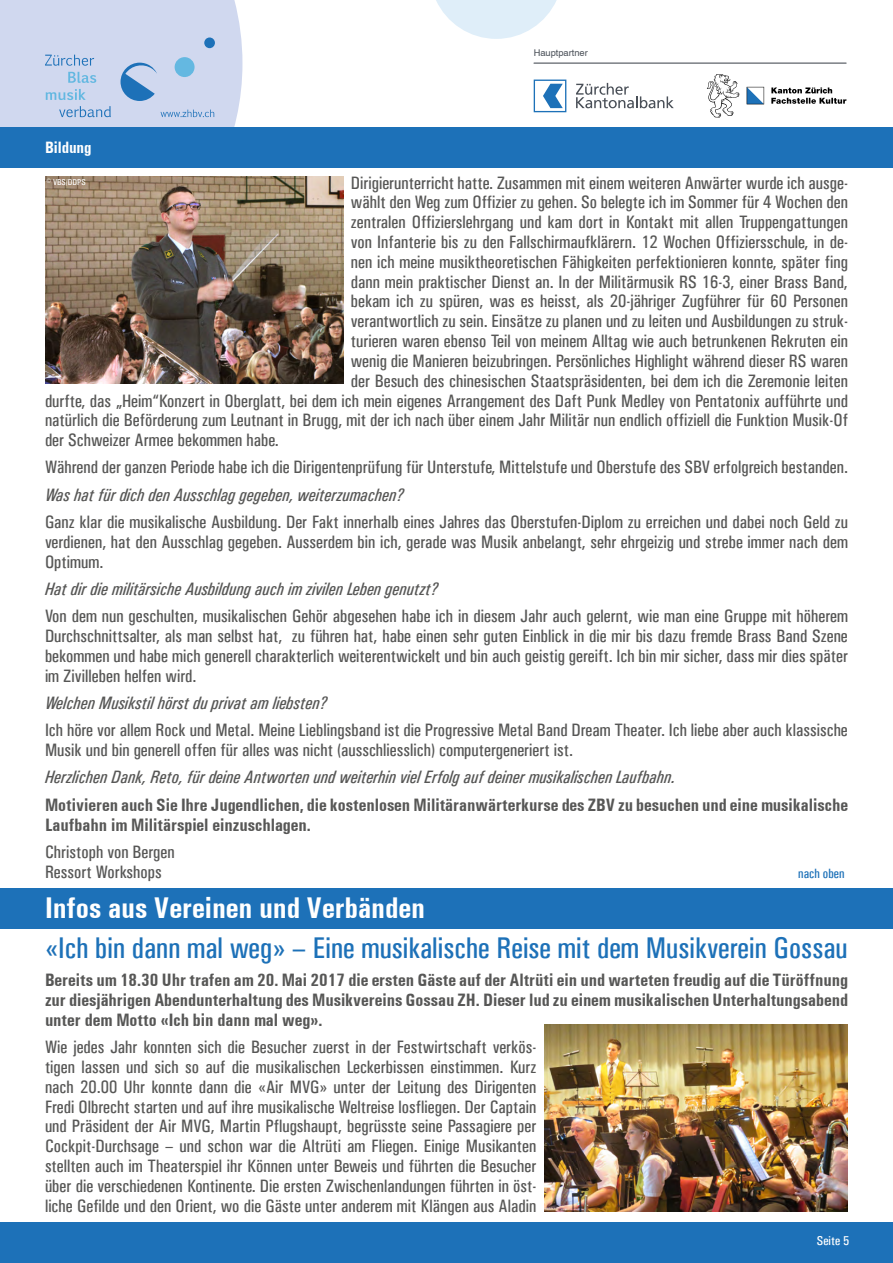
<style>
.page{position:relative;width:893px;height:1263px;background:#fff}
.page>*{position:absolute;margin:0;border:0;box-sizing:border-box;transform-origin:0 0}
.t1{font:30px "Univers Condensed";color:#1d71b8}
.t2{font:700 condensed 30px "Univers";color:#fff}
.t3{font:18px/19.8px "Univers Condensed";color:#575756;text-align:justify}
.t4{font:700 condensed 18px/19.8px "Univers";color:#575756}
.t5{font:italic 18px "Univers Condensed";color:#575756}
.t6{font:700 condensed 16.5px "Univers";color:#fff}
.t7{font:13.5px "Univers Condensed";color:#1d71b8}
.t8{font:12.9px "Univers Condensed";color:#fff;scale:1.05 1}
.t9{font:9.3px "Helvetica";color:#4a5058}
.t10{font:8.55px "Univers Condensed";color:#fff;scale:1.05 1}
</style>
<div class="page">
<svg style="left:436px;top:0;width:121px;height:39px"></svg>
<div style="left:0;top:1223px;width:893px;height:40px;background:#1d71b8"></div>
<div style="left:0;top:128px;width:893px;height:40px;background:#1d71b8"></div>
<svg style="left:0;top:0;width:242px;height:128px;background:#c6d3ec"></svg>
<svg style="left:534px;top:80px;width:32px;height:32px"></svg>
<svg style="left:576px;top:83px;width:98px;height:25px"></svg>
<svg style="left:771px;top:87px;width:75px;height:17px"></svg>
<svg style="left:707px;top:74px;width:32px;height:44px"></svg>
<svg style="left:747px;top:87px;width:17px;height:17px"></svg>
<hr style="left:534px;top:63px;width:312px;height:1px;background:#4a5058">
<img style="left:45px;top:176px;width:298px;height:207px">
<div style="left:0;top:889px;width:893px;height:40px;background:#1d71b8"></div>
<img style="left:544px;top:1024px;width:304px;height:187px">
<p class="t6" style="left:45px;top:138px;width:48px">Bildung</p>
<p class="t9" style="left:534px;top:47px;width:56px">Hauptpartner</p>
<p class="t3" style="left:351px;top:173px;width:499px">Dirigierunterricht hatte. Zusammen mit einem weiteren Anwärter wurde ich ausge-</p>
<p class="t3" style="left:351px;top:192px;width:499px">wählt den Weg zum Offizier zu gehen. So belegte ich im Sommer für 4 Wochen den</p>
<p class="t3" style="left:351px;top:212px;width:499px">zentralen Offizierslehrgang und kam dort in Kontakt mit allen Truppengattungen</p>
<p class="t3" style="left:351px;top:232px;width:499px">von Infanterie bis zu den Fallschirmaufklärern. 12 Wochen Offiziersschule, in de-</p>
<p class="t3" style="left:351px;top:252px;width:499px">nen ich meine musiktheoretischen Fähigkeiten perfektionieren konnte, später fing</p>
<p class="t3" style="left:351px;top:272px;width:499px">dann mein praktischer Dienst an. In der Militärmusik RS 16-3, einer Brass Band,</p>
<p class="t3" style="left:351px;top:291px;width:499px">bekam ich zu spüren, was es heisst, als 20-jähriger Zugführer für 60 Personen</p>
<p class="t3" style="left:351px;top:311px;width:499px">verantwortlich zu sein. Einsätze zu planen und zu leiten und Ausbildungen zu struk-</p>
<p class="t3" style="left:351px;top:331px;width:499px">turieren waren ebenso Teil von meinem Alltag wie auch betrunkenen Rekruten ein</p>
<p class="t3" style="left:351px;top:351px;width:499px">wenig die Manieren beizubringen. Persönliches Highlight während dieser RS waren</p>
<p class="t3" style="left:351px;top:371px;width:499px">der Besuch des chinesischen Staatspräsidenten, bei dem ich die Zeremonie leiten</p>
<p class="t3" style="left:45px;top:390px;width:804px">durfte, das „Heim“Konzert in Oberglatt, bei dem ich mein eigenes Arrangement des Daft Punk Medley von Pentatonix aufführte und</p>
<p class="t3" style="left:45px;top:410px;width:804px">natürlich die Beförderung zum Leutnant in Brugg, mit der ich nach über einem Jahr Militär nun endlich offiziell die Funktion Musik-Of</p>
<p class="t3" style="left:45px;top:430px;width:235px">der Schweizer Armee bekommen habe.</p>
<p class="t3" style="left:45px;top:457px;width:804px">Während der ganzen Periode habe ich die Dirigentenprüfung für Unterstufe, Mittelstufe und Oberstufe des SBV erfolgreich bestanden.</p>
<p class="t5" style="left:45px;top:484px;width:361px">Was hat für dich den Ausschlag gegeben, weiterzumachen?</p>
<p class="t3" style="left:45px;top:512px;width:804px">Ganz klar die musikalische Ausbildung. Der Fakt innerhalb eines Jahres das Oberstufen-Diplom zu erreichen und dabei noch Geld zu verdienen, hat den Ausschlag gegeben. Ausserdem bin ich, gerade was Musik anbelangt, sehr ehrgeizig und strebe immer nach dem Optimum.</p>
<p class="t5" style="left:45px;top:578px;width:395px">Hat dir die militärsiche Ausbildung auch im zivilen Leben genutzt?</p>
<p class="t3" style="left:45px;top:606px;width:804px">Von dem nun geschulten, musikalischen Gehör abgesehen habe ich in diesem Jahr auch gelernt, wie man eine Gruppe mit höherem Durchschnittsalter, als man selbst hat, zu führen hat, habe einen sehr guten Einblick in die mir bis dazu fremde Brass Band Szene bekommen und habe mich generell charakterlich weiterentwickelt und bin auch geistig gereift. Ich bin mir sicher, dass mir dies später im Zivilleben helfen wird.</p>
<p class="t5" style="left:45px;top:692px;width:284px">Welchen Musikstil hörst du privat am liebsten?</p>
<p class="t3" style="left:45px;top:720px;width:804px">Ich höre vor allem Rock und Metal. Meine Lieblingsband ist die Progressive Metal Band Dream Theater. Ich liebe aber auch klassische<br>Musik und bin generell offen für alles was nicht (ausschliesslich) computergeneriert ist.</p>
<p class="t5" style="left:45px;top:767px;width:632px">Herzlichen Dank, Reto, für deine Antworten und weiterhin viel Erfolg auf deiner musikalischen Laufbahn.</p>
<p class="t4" style="left:45px;top:795px;width:804px">Motivieren auch Sie Ihre Jugendlichen, die kostenlosen Militäranwärterkurse des ZBV zu besuchen und eine musikalische<br>Laufbahn im Militärspiel einzuschlagen.</p>
<p class="t3" style="left:45px;top:842px;width:131px">Christoph von Bergen<br>Ressort Workshops</p>
<p class="t10" style="left:47px;top:177px;width:39px">© VBS/DDPS</p>
<p class="t7" style="left:798px;top:865px;width:48px">nach oben</p>
<h1 class="t2" style="left:45px;top:890px;width:381px">Infos aus Vereinen und Verbänden</h1>
<h1 class="t1" style="left:45px;top:929px;width:804px">«Ich bin dann mal weg» – Eine musikalische Reise mit dem Musikverein Gossau</h1>
<p class="t4" style="left:45px;top:970px;width:804px;text-align:justify">Bereits um 18.30 Uhr trafen am 20. Mai 2017 die ersten Gäste auf der Altrüti ein und warteten freudig auf die Türöffnung zur diesjährigen Abendunterhaltung des Musikvereins Gossau ZH. Dieser lud zu einem musikalischen Unterhaltungsabend unter dem Motto «Ich bin dann mal weg».</p>
<p class="t3" style="left:45px;top:1037px;width:493px">Wie jedes Jahr konnten sich die Besucher zuerst in der Festwirtschaft verkös&shy;tigen lassen und sich so auf die musikalischen Leckerbissen einstimmen. Kurz nach 20.00 Uhr konnte dann die «Air MVG» unter der Leitung des Dirigenten Fredi Olbrecht starten und auf ihre musikalische Weltreise losfliegen. Der Captain und Präsident der Air MVG, Martin Pflugshaupt, begrüsste seine Passagiere per Cockpit-Durchsage – und schon war die Altrüti am Fliegen. Einige Musikanten stellten auch im Theaterspiel ihr Können unter Beweis und führten die Besucher über die verschiedenen Kontinente. Die ersten Zwischenlandungen führten in öst&shy;liche Gefilde und den Orient, wo die Gäste unter anderem mit Klängen aus Aladin</p>
<p class="t8" style="left:817px;top:1233px;width:33px">Seite 5</p>
</div>
